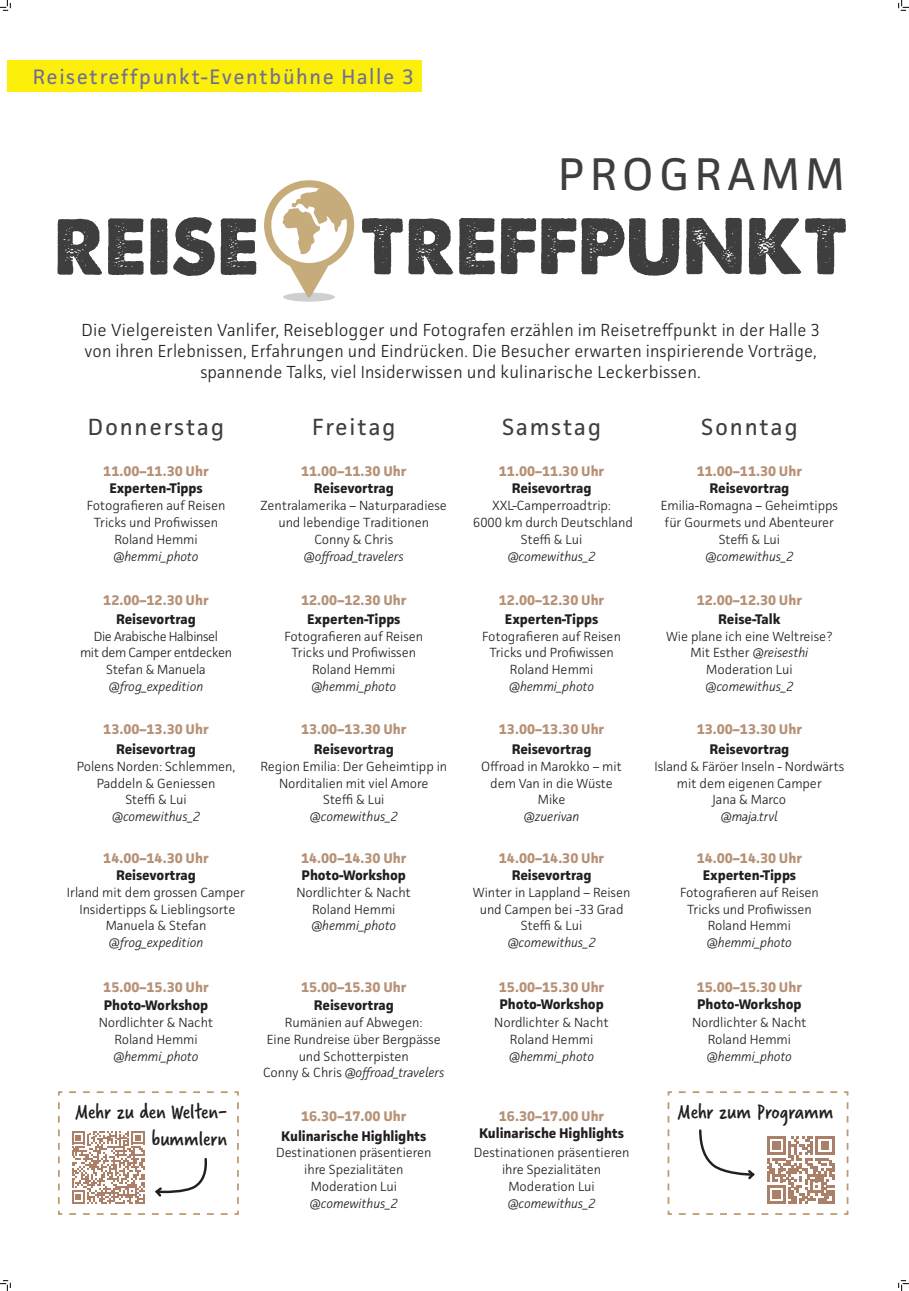
<style>
.page{position:relative;width:909px;height:1291px;background:#fff}
.page>*{position:absolute;margin:0;border:0;box-sizing:border-box;transform-origin:0 0}
.t1{font:45.92px "Facit";letter-spacing:.125em;color:#3e3e3f}
.t2{font:23.48px "Facit";letter-spacing:.075em;color:#3e3e3f}
.t3{font:22.75px/27.3px "Verveine";color:#231f20;text-align:right}
.t4{font:21px "Facit";letter-spacing:.075em;color:#706e96}
.t5{font:300 17.5px/21px "Facit";letter-spacing:.01em;color:#231f20;text-align:center}
.t6{font:700 14px "Facit";color:#b69176}
.t7{font:700 14px "Facit";letter-spacing:-.005em;color:#231f20}
.t8{font:300 13.3px/16.8px "Facit";letter-spacing:-.005em;color:#231f20;text-align:center}
.t9{font:italic 300 13.3px "Facit";letter-spacing:-.005em;color:#231f20}
.t10{font:300 13.3px/16.8px "Facit";letter-spacing:-.03em;color:#231f20;text-align:center}
.s1{font-style:italic}
</style>
<div class="page">
<div style="left:7px;top:60px;width:414px;height:32px;background:#fcef0a"></div>
<svg style="left:667px;top:1091px;width:182px;height:124px"></svg>
<div style="left:283px;top:292px;width:52px;height:10px;background:#cecfd1;border-radius:50%"></div>
<svg style="left:264px;top:180px;width:90px;height:118px"></svg>
<svg style="left:57px;top:219px;width:45px;height:56px"></svg>
<svg style="left:108px;top:218px;width:36px;height:57px;background:#676767"></svg>
<svg style="left:150px;top:217px;width:65px;height:59px"></svg>
<svg style="left:221px;top:218px;width:35px;height:57px;background:#636364"></svg>
<svg style="left:362px;top:218px;width:91px;height:56px"></svg>
<svg style="left:459px;top:218px;width:36px;height:57px;background:#666667"></svg>
<svg style="left:501px;top:218px;width:178px;height:58px"></svg>
<svg style="left:686px;top:218px;width:56px;height:56px"></svg>
<svg style="left:748px;top:218px;width:98px;height:57px"></svg>
<svg style="left:58px;top:1091px;width:181px;height:124px"></svg>
<svg style="left:0;top:0;width:11px;height:11px"></svg>
<svg style="left:0;top:1280px;width:11px;height:11px"></svg>
<svg style="left:898px;top:0;width:11px;height:11px"></svg>
<svg style="left:898px;top:1280px;width:11px;height:11px"></svg>
<h3 class="t4" style="left:33px;top:64px;width:382px">Reisetreffpunkt-Eventbühne Halle 3</h3>
<h1 class="t1" style="left:558px;top:146px;width:288px">PROGRAMM</h1>
<p class="t5" style="left:82px;top:319px;width:739px">Die Vielgereisten Vanlifer, Reiseblogger und Fotografen erzählen im Reisetreffpunkt in der Halle 3 von ihren Erlebnissen, Erfahrungen und Eindrücken. Die Besucher erwarten inspirierende Vorträge, spannende Talks, viel Insiderwissen und kulinarische Leckerbissen.</p>
<h2 class="t2" style="left:88px;top:412px;width:138px">Donnerstag</h2>
<h2 class="t2" style="left:312px;top:412px;width:85px">Freitag</h2>
<h2 class="t2" style="left:502px;top:412px;width:100px">Samstag</h2>
<h2 class="t2" style="left:701px;top:412px;width:98px">Sonntag</h2>
<p class="t6" style="left:103px;top:462px;width:107px">11.00–11.30 Uhr</p>
<p class="t6" style="left:301px;top:462px;width:107px">11.00–11.30 Uhr</p>
<p class="t6" style="left:499px;top:462px;width:107px">11.00–11.30 Uhr</p>
<p class="t6" style="left:696px;top:462px;width:107px">11.00–11.30 Uhr</p>
<p class="t7" style="left:109px;top:480px;width:95px">Experten-Tipps</p>
<p class="t8" style="left:87px;top:497px;width:140px">Fotografieren auf Reisen<br>Tricks und Profiwissen<br>Roland Hemmi</p>
<p class="t9" style="left:113px;top:548px;width:86px">@hemmi_photo</p>
<p class="t7" style="left:314px;top:480px;width:81px">Reisevortrag</p>
<p class="t8" style="left:261px;top:497px;width:188px">Zentralamerika – Naturparadiese und lebendige Traditionen<br>Conny &amp; Chris</p>
<p class="t9" style="left:304px;top:548px;width:101px">@offroad_travelers</p>
<p class="t7" style="left:511px;top:480px;width:81px">Reisevortrag</p>
<p class="t8" style="left:473px;top:497px;width:161px">XXL-Camperroadtrip:<br>6000 km durch Deutschland<br>Steffi &amp; Lui</p>
<p class="t9" style="left:507px;top:548px;width:89px">@comewithus_2</p>
<p class="t7" style="left:709px;top:480px;width:81px">Reisevortrag</p>
<p class="t8" style="left:660px;top:497px;width:179px">Emilia-Romagna – Geheimtipps für Gourmets und Abenteurer<br>Steffi &amp; Lui</p>
<p class="t9" style="left:705px;top:548px;width:89px">@comewithus_2</p>
<p class="t6" style="left:103px;top:591px;width:107px">12.00–12.30 Uhr</p>
<p class="t6" style="left:301px;top:591px;width:107px">12.00–12.30 Uhr</p>
<p class="t6" style="left:499px;top:591px;width:107px">12.00–12.30 Uhr</p>
<p class="t6" style="left:696px;top:591px;width:107px">12.00–12.30 Uhr</p>
<p class="t7" style="left:116px;top:610px;width:81px">Reisevortrag</p>
<p class="t10" style="left:80px;top:627px;width:153px">Die Arabische Halbinsel<br>mit dem Camper entdecken<br>Stefan &amp; Manuela</p>
<p class="t9" style="left:109px;top:678px;width:96px">@frog_expedition</p>
<p class="t7" style="left:307px;top:610px;width:95px">Experten-Tipps</p>
<p class="t8" style="left:284px;top:627px;width:140px">Fotografieren auf Reisen<br>Tricks und Profiwissen<br>Roland Hemmi</p>
<p class="t9" style="left:311px;top:678px;width:86px">@hemmi_photo</p>
<p class="t7" style="left:505px;top:610px;width:95px">Experten-Tipps</p>
<p class="t8" style="left:482px;top:627px;width:140px">Fotografieren auf Reisen<br>Tricks und Profiwissen<br>Roland Hemmi</p>
<p class="t9" style="left:509px;top:678px;width:86px">@hemmi_photo</p>
<p class="t7" style="left:718px;top:610px;width:64px">Reise-Talk</p>
<p class="t8" style="left:666px;top:627px;width:168px">Wie plane ich eine Weltreise?<br>Mit Esther <span class="s1">@reisesthi<br></span>Moderation Lui</p>
<p class="t9" style="left:705px;top:678px;width:89px">@comewithus_2</p>
<p class="t6" style="left:103px;top:720px;width:107px">13.00–13.30 Uhr</p>
<p class="t6" style="left:301px;top:720px;width:107px">13.00–13.30 Uhr</p>
<p class="t6" style="left:499px;top:720px;width:107px">13.00–13.30 Uhr</p>
<p class="t6" style="left:696px;top:720px;width:107px">13.00–13.30 Uhr</p>
<p class="t7" style="left:116px;top:740px;width:81px">Reisevortrag</p>
<p class="t8" style="left:77px;top:757px;width:160px">Polens Norden: Schlemmen,<br>Paddeln &amp; Geniessen<br>Steffi &amp; Lui</p>
<p class="t9" style="left:112px;top:808px;width:89px">@comewithus_2</p>
<p class="t7" style="left:314px;top:740px;width:81px">Reisevortrag</p>
<p class="t8" style="left:260px;top:757px;width:188px">Region Emilia: Der Geheimtipp in<br>Norditalien mit viel Amore<br>Steffi &amp; Lui</p>
<p class="t9" style="left:310px;top:808px;width:89px">@comewithus_2</p>
<p class="t7" style="left:511px;top:740px;width:81px">Reisevortrag</p>
<p class="t8" style="left:481px;top:757px;width:142px">Offroad in Marokko – mit dem Van in die Wüste<br>Mike</p>
<p class="t9" style="left:524px;top:808px;width:57px">@zuerivan</p>
<p class="t7" style="left:709px;top:740px;width:81px">Reisevortrag</p>
<p class="t8" style="left:654px;top:757px;width:191px">Island &amp; Färöer Inseln - Nordwärts mit dem eigenen Camper<br>Jana &amp; Marco</p>
<p class="t9" style="left:720px;top:808px;width:59px">@maja.trvl</p>
<p class="t6" style="left:103px;top:849px;width:107px">14.00–14.30 Uhr</p>
<p class="t6" style="left:301px;top:849px;width:107px">14.00–14.30 Uhr</p>
<p class="t6" style="left:499px;top:849px;width:107px">14.00–14.30 Uhr</p>
<p class="t6" style="left:696px;top:849px;width:107px">14.00–14.30 Uhr</p>
<p class="t7" style="left:116px;top:866px;width:81px">Reisevortrag</p>
<p class="t8" style="left:67px;top:883px;width:180px">Irland mit dem grossen Camper<br>Insidertipps &amp; Lieblingsorte<br>Manuela &amp; Stefan</p>
<p class="t9" style="left:109px;top:934px;width:96px">@frog_expedition</p>
<p class="t7" style="left:511px;top:866px;width:81px">Reisevortrag</p>
<p class="t8" style="left:473px;top:883px;width:159px">Winter in Lappland – Reisen und Campen bei -33 Grad<br>Steffi &amp; Lui</p>
<p class="t9" style="left:507px;top:934px;width:89px">@comewithus_2</p>
<p class="t7" style="left:702px;top:866px;width:95px">Experten-Tipps</p>
<p class="t8" style="left:680px;top:883px;width:140px">Fotografieren auf Reisen<br>Tricks und Profiwissen<br>Roland Hemmi</p>
<p class="t9" style="left:707px;top:934px;width:86px">@hemmi_photo</p>
<p class="t7" style="left:301px;top:866px;width:106px">Photo-Workshop</p>
<p class="t8" style="left:296px;top:883px;width:116px">Nordlichter &amp; Nacht<br>Roland Hemmi</p>
<p class="t9" style="left:311px;top:917px;width:86px">@hemmi_photo</p>
<p class="t6" style="left:103px;top:978px;width:107px">15.00–15.30 Uhr</p>
<p class="t6" style="left:301px;top:978px;width:107px">15.00–15.30 Uhr</p>
<p class="t6" style="left:499px;top:978px;width:107px">15.00–15.30 Uhr</p>
<p class="t6" style="left:696px;top:978px;width:107px">15.00–15.30 Uhr</p>
<p class="t7" style="left:104px;top:996px;width:106px">Photo-Workshop</p>
<p class="t8" style="left:99px;top:1013px;width:116px">Nordlichter &amp; Nacht<br>Roland Hemmi</p>
<p class="t9" style="left:113px;top:1047px;width:86px">@hemmi_photo</p>
<p class="t7" style="left:499px;top:995px;width:106px">Photo-Workshop</p>
<p class="t8" style="left:494px;top:1013px;width:116px">Nordlichter &amp; Nacht<br>Roland Hemmi</p>
<p class="t9" style="left:509px;top:1047px;width:86px">@hemmi_photo</p>
<p class="t7" style="left:697px;top:995px;width:106px">Photo-Workshop</p>
<p class="t8" style="left:692px;top:1013px;width:116px">Nordlichter &amp; Nacht<br>Roland Hemmi</p>
<p class="t9" style="left:707px;top:1047px;width:86px">@hemmi_photo</p>
<p class="t7" style="left:314px;top:996px;width:81px">Reisevortrag</p>
<p class="t8" style="left:263px;top:1013px;width:183px">Rumänien auf Abwegen:<br>Eine Rundreise über Bergpässe und Schotterpisten<br>Conny &amp; Chris <span class="s1">@offroad_travelers</span></p>
<h3 class="t3" style="left:75px;top:1097px;width:153px">Mehr zu den Welten&shy;bummlern</h3>
<p class="t6" style="left:301px;top:1107px;width:107px">16.30–17.00 Uhr</p>
<p class="t6" style="left:499px;top:1107px;width:107px">16.30–17.00 Uhr</p>
<p class="t7" style="left:281px;top:1127px;width:147px">Kulinarische Highlights</p>
<p class="t8" style="left:276px;top:1144px;width:157px">Destinationen präsentieren ihre Spezialitäten<br>Moderation Lui</p>
<p class="t9" style="left:310px;top:1194px;width:89px">@comewithus_2</p>
<p class="t7" style="left:479px;top:1124px;width:147px">Kulinarische Highlights</p>
<p class="t8" style="left:474px;top:1144px;width:157px">Destinationen präsentieren ihre Spezialitäten<br>Moderation Lui</p>
<p class="t9" style="left:507px;top:1194px;width:89px">@comewithus_2</p>
<h3 class="t3" style="left:678px;top:1097px;width:157px">Mehr zum Programm</h3>
</div>
